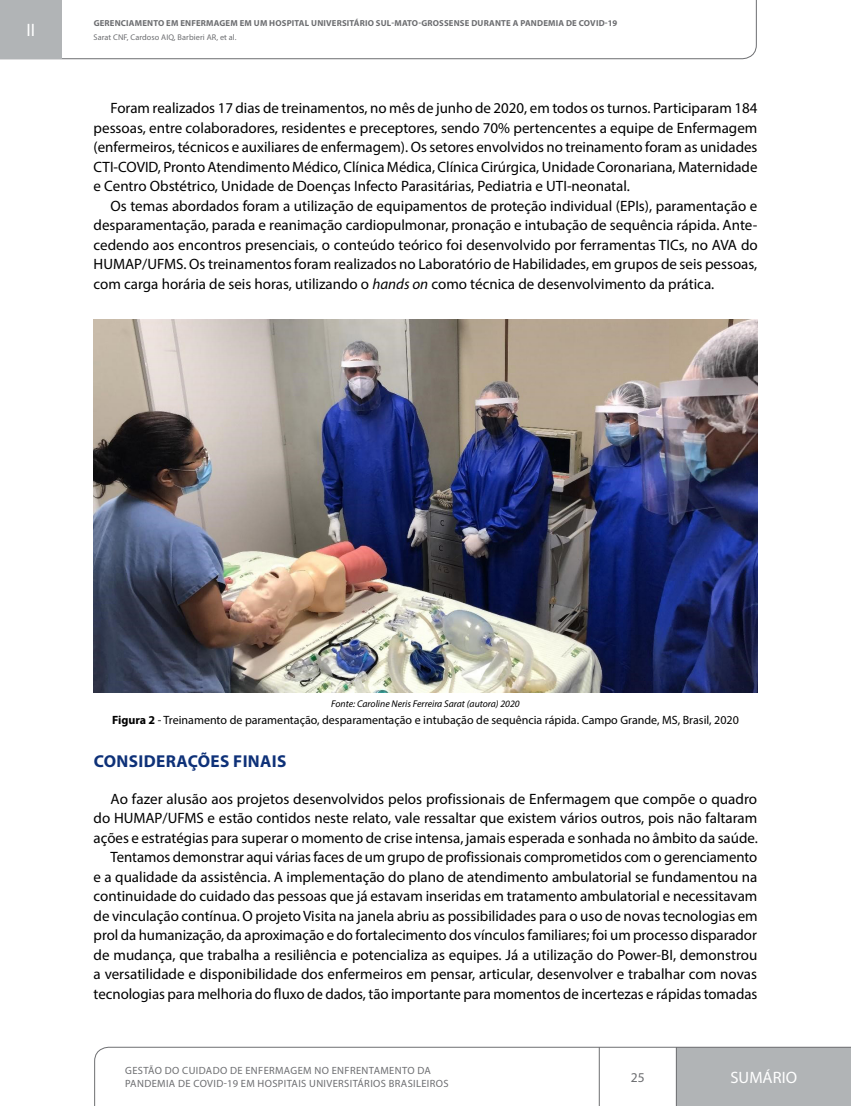
<style>
.page{position:relative;width:851px;height:1106px;background:#fff}
.page>*{position:absolute;margin:0;border:0;box-sizing:border-box;transform-origin:0 0}
.t1{font:18px "Myriad Pro";color:#fff}
.t2{font:700 17.25px "Myriad Pro";letter-spacing:.02em;color:#0e3178}
.t3{font:16.5px "Myriad Pro";letter-spacing:.005em;color:#fff}
.t4{font:15px/19.5px "Myriad Pro";color:#000;text-align:justify}
.t5{font:13.5px "Myriad Pro";color:#6d6e71}
.t6{font:12px "Myriad Pro";color:#000}
.t7{font:10.5px/12.6px "Myriad Pro";letter-spacing:.035em;color:#6d6e71}
.t8{font:italic 9.75px "Myriad Pro";color:#000}
.t9{font:700 8.7px "Myriad Pro";letter-spacing:.02em;color:#6d6e71}
.t10{font:8.25px "Myriad Pro";letter-spacing:.01em;color:#6d6e71}
.s1{font-style:italic}
.s2{font-weight:700}
</style>
<div class="page">
<svg style="left:94px;top:1046px;width:756px;height:60px"></svg>
<svg style="left:62px;top:0;width:694px;height:59px"></svg>
<div style="left:0;top:0;width:62px;height:59px;background:#b1b4b6"></div>
<img style="left:94px;top:320px;width:663px;height:373px">
<p class="t1" style="left:26px;top:18px;width:10px">II</p>
<p class="t9" style="left:94px;top:18px;width:525px">GERENCIAMENTO EM ENFERMAGEM EM UM HOSPITAL UNIVERSITÁRIO SUL-MATO-GROSSENSE DURANTE A PANDEMIA DE COVID-19</p>
<p class="t10" style="left:94px;top:32px;width:144px">Sarat CNF, Cardoso AIQ, Barbieri AR, et al.</p>
<p class="t4" style="left:94px;top:98px;width:665px;text-indent:17px">Foram realizados 17 dias de treinamentos, no mês de junho de 2020, em todos os turnos. Participaram 184 pessoas, entre colaboradores, residentes e preceptores, sendo 70% pertencentes a equipe de Enfermagem (enfermeiros, técnicos e auxiliares de enfermagem). Os setores envolvidos no treinamento foram as unidades CTI-COVID, Pronto Atendimento Médico, Clínica Médica, Clínica Cirúrgica, Unidade Coronariana, Maternidade e Centro Obstétrico, Unidade de Doenças Infecto Parasitárias, Pediatria e UTI-neonatal.</p>
<p class="t4" style="left:94px;top:196px;width:665px;text-indent:17px">Os temas abordados foram a utilização de equipamentos de proteção individual (EPIs), paramentação e desparamentação, parada e reanimação cardiopulmonar, pronação e intubação de sequência rápida. Ante&shy;cedendo aos encontros presenciais, o conteúdo teórico foi desenvolvido por ferramentas TICs, no AVA do HUMAP/UFMS. Os treinamentos foram realizados no Laboratório de Habilidades, em grupos de seis pessoas, com carga horária de seis horas, utilizando o <span class="s1">hands on</span> como técnica de desenvolvimento da prática.</p>
<p class="t8" style="left:331px;top:698px;width:190px">Fonte: Caroline Neris Ferreira Sarat (autora) 2020</p>
<p class="t6" style="left:112px;top:712px;width:628px"><span class="s2">Figura 2</span> - Treinamento de paramentação, desparamentação e intubação de sequência rápida. Campo Grande, MS, Brasil, 2020</p>
<p class="t2" style="left:94px;top:751px;width:194px">CONSIDERAÇÕES FINAIS</p>
<p class="t4" style="left:94px;top:788px;width:665px;text-align:right">Ao fazer alusão aos projetos desenvolvidos pelos profissionais de Enfermagem que compõe o quadro do HUMAP/UFMS e estão contidos neste relato, vale ressaltar que existem vários outros, pois não faltaram ações e estratégias para superar o momento de crise intensa, jamais esperada e sonhada no âmbito da saúde.<br>Tentamos demonstrar aqui várias faces de um grupo de profissionais comprometidos com o gerenciamento<br>e a qualidade da assistência. A implementação do plano de atendimento ambulatorial se fundamentou na continuidade do cuidado das pessoas que já estavam inseridas em tratamento ambulatorial e necessitavam de vinculação contínua. O projeto Visita na janela abriu as possibilidades para o uso de novas tecnologias em prol da humanização, da aproximação e do fortalecimento dos vínculos familiares; foi um processo disparador de mudança, que trabalha a resiliência e potencializa as equipes. Já a utilização do Power-BI, demonstrou a versatilidade e disponibilidade dos enfermeiros em pensar, articular, desenvolver e trabalhar com novas tecnologias para melhoria do fluxo de dados, tão importante para momentos de incertezas e rápidas tomadas</p>
<p class="t7" style="left:125px;top:1064px;width:325px">GESTÃO DO CUIDADO DE ENFERMAGEM NO ENFRENTAMENTO DA<br>PANDEMIA DE COVID-19 EM HOSPITAIS UNIVERSITÁRIOS BRASILEIROS</p>
<p class="t3" style="left:730px;top:1067px;width:68px">SUMÁRIO</p>
<p class="t5" style="left:630px;top:1068px;width:15px">25</p>
</div>
